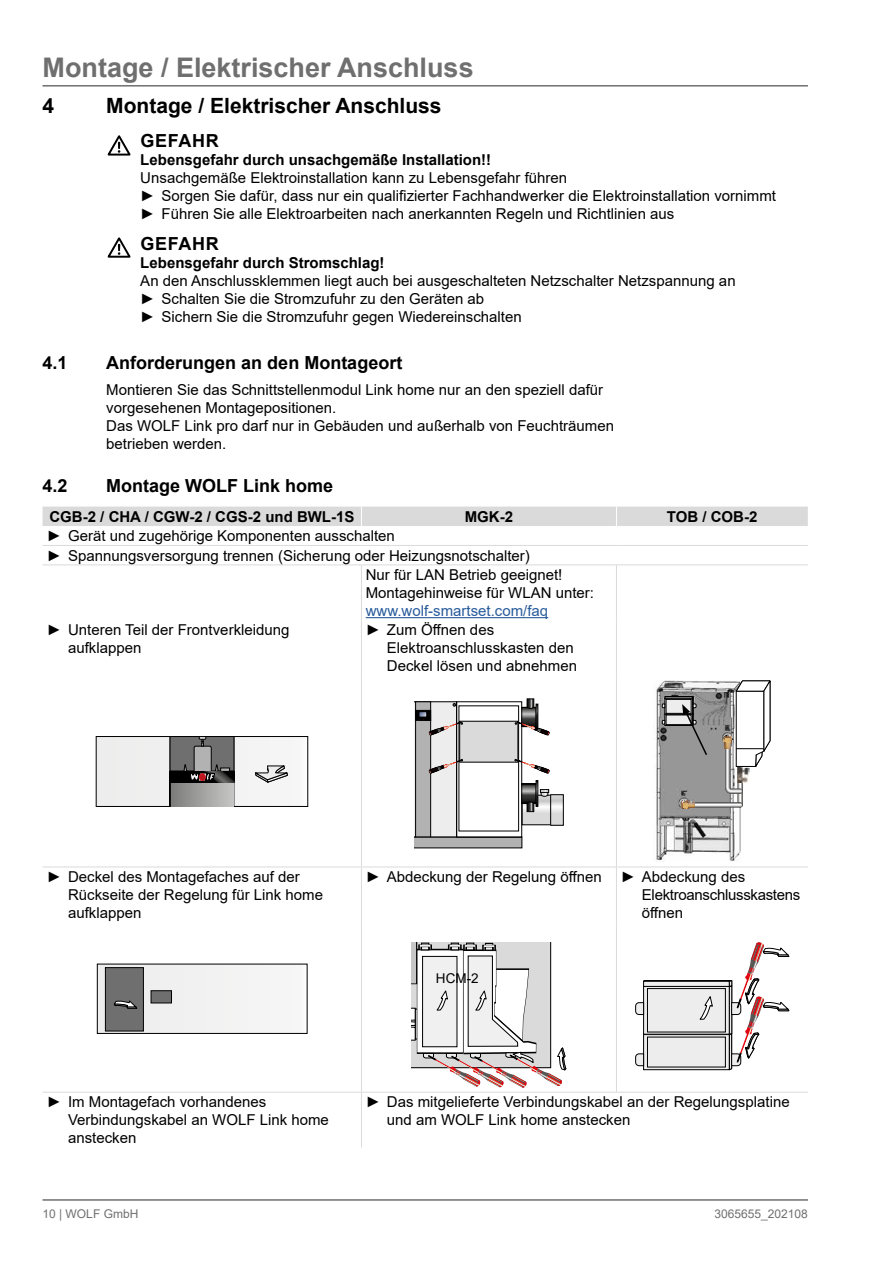
<style>
.page{position:relative;width:893px;height:1263px;background:#fff}
.page>*{position:absolute;margin:0;border:0;box-sizing:border-box;transform-origin:0 0}
.t1{font:700 27px "Arial";color:#706f6f}
.t2{font:700 21px "Arial";color:#000}
.t3{font:700 18px "Arial";color:#000}
.t4{font:15px/18px "Arial";color:#000}
.t5{font:700 15px "Arial";color:#000}
.t6{font:15px/18px "Arial";letter-spacing:-.02em;color:#000}
.t7{font:15px "Arial";color:#275b9b}
.t8{font:13.5px "Arial";color:#000}
.t9{font:12px "Arial";color:#706f6f}
</style>
<div class="page">
<hr style="left:43px;top:85px;width:765px;height:2px;background:#706f6f">
<hr style="left:43px;top:1199px;width:765px;height:2px;background:#706f6f">
<svg style="left:107px;top:135px;width:24px;height:21px"></svg>
<svg style="left:107px;top:237px;width:24px;height:21px"></svg>
<hr style="left:43px;top:545px;width:318px;height:1px;background:#dadada">
<hr style="left:361px;top:545px;width:255px;height:1px;background:#dadada">
<hr style="left:616px;top:545px;width:192px;height:1px;background:#dadada">
<hr style="left:43px;top:564px;width:318px;height:1px;background:#dadada">
<hr style="left:361px;top:564px;width:255px;height:1px;background:#dadada">
<hr style="left:616px;top:564px;width:192px;height:1px;background:#dadada">
<hr style="left:43px;top:866px;width:318px;height:1px;background:#dadada">
<hr style="left:361px;top:866px;width:255px;height:1px;background:#dadada">
<hr style="left:616px;top:866px;width:192px;height:1px;background:#dadada">
<hr style="left:43px;top:1092px;width:318px;height:1px;background:#dadada">
<hr style="left:361px;top:1092px;width:255px;height:1px;background:#dadada">
<hr style="left:616px;top:1092px;width:192px;height:1px;background:#dadada">
<div style="left:43px;top:507px;width:765px;height:19px;background:#dadada"></div>
<hr style="left:361px;top:565px;width:1px;height:55px;background:#dadada">
<hr style="left:616px;top:565px;width:1px;height:55px;background:#dadada">
<hr style="left:361px;top:620px;width:1px;height:56px;background:#dadada">
<hr style="left:616px;top:620px;width:1px;height:56px;background:#dadada">
<hr style="left:361px;top:676px;width:1px;height:190px;background:#dadada">
<hr style="left:616px;top:676px;width:1px;height:190px;background:#dadada">
<hr style="left:361px;top:867px;width:1px;height:55px;background:#dadada">
<hr style="left:616px;top:867px;width:1px;height:55px;background:#dadada">
<hr style="left:361px;top:922px;width:1px;height:170px;background:#dadada">
<hr style="left:616px;top:922px;width:1px;height:170px;background:#dadada">
<hr style="left:361px;top:1092px;width:1px;height:55px;background:#dadada">
<hr style="left:366px;top:617px;width:182px;height:1px;background:#275b9b">
<div style="left:96px;top:736px;width:212px;height:70px;background:#f0f0f0"></div>
<div style="left:96px;top:736px;width:212px;height:70px;border:1px solid #000"></div>
<div style="left:170px;top:736px;width:64px;height:35px;background:#706f6f;border:1px solid #000"></div>
<div style="left:194px;top:746px;width:17px;height:26px;background:#b3b2b2;border-radius:2px"></div>
<div style="left:194px;top:746px;width:17px;height:26px;border:1px solid #000;border-radius:2px"></div>
<div style="left:170px;top:783px;width:64px;height:23px;background:linear-gradient(to right,#7c7b7b,#c5c5c5)"></div>
<div style="left:170px;top:771px;width:64px;height:11px;background:#000"></div>
<svg style="left:184px;top:765px;width:46px;height:16px"></svg>
<svg style="left:199px;top:736px;width:7px;height:10px"></svg>
<svg style="left:255px;top:766px;width:33px;height:17px"></svg>
<svg style="left:553px;top:797px;width:8px;height:26px"></svg>
<svg style="left:414px;top:699px;width:137px;height:149px"></svg>
<img style="left:656px;top:681px;width:85px;height:181px">
<svg style="left:662px;top:680px;width:109px;height:130px"></svg>
<div style="left:97px;top:964px;width:210px;height:69px;background:#f2f2f2"></div>
<div style="left:105px;top:967px;width:38px;height:64px;background:#706f6f;border:1px solid #000"></div>
<div style="left:151px;top:991px;width:21px;height:12px;background:#706f6f;border:1px solid #000"></div>
<svg style="left:114px;top:1000px;width:23px;height:9px"></svg>
<svg style="left:411px;top:942px;width:155px;height:146px"></svg>
<svg style="left:635px;top:942px;width:154px;height:128px"></svg>
<h1 class="t1" style="left:43px;top:48px;width:433px">Montage / Elektrischer Anschluss</h1>
<h2 class="t2" style="left:43px;top:91px;width:13px">4</h2>
<h2 class="t2" style="left:106px;top:91px;width:337px">Montage / Elektrischer Anschluss</h2>
<p class="t3" style="left:141px;top:128px;width:80px">GEFAHR</p>
<p class="t5" style="left:140px;top:150px;width:352px">Lebensgefahr durch unsachgemäße Installation!!</p>
<p class="t4" style="left:140px;top:169px;width:637px">Unsachgemäße Elektroinstallation kann zu Lebensgefahr führen<br>► Sorgen Sie dafür, dass nur ein qualifizierter Fachhandwerker die Elektroinstallation vornimmt ► Führen Sie alle Elektroarbeiten nach anerkannten Regeln und Richtlinien aus</p>
<p class="t3" style="left:141px;top:231px;width:80px">GEFAHR</p>
<p class="t5" style="left:140px;top:252px;width:246px">Lebensgefahr durch Stromschlag!</p>
<p class="t4" style="left:140px;top:271px;width:597px">An den Anschlussklemmen liegt auch bei ausgeschalteten Netzschalter Netzspannung an ► Schalten Sie die Stromzufuhr zu den Geräten ab<br>► Sichern Sie die Stromzufuhr gegen Wiedereinschalten</p>
<p class="t3" style="left:43px;top:350px;width:27px">4.1</p>
<p class="t3" style="left:106px;top:350px;width:298px">Anforderungen an den Montageort</p>
<p class="t4" style="left:106px;top:381px;width:509px">Montieren Sie das Schnittstellenmodul Link home nur an den speziell dafür vorgesehenen Montagepositionen.<br>Das WOLF Link pro darf nur in Gebäuden und außerhalb von Feuchträumen betrieben werden.</p>
<p class="t3" style="left:43px;top:473px;width:27px">4.2</p>
<p class="t3" style="left:106px;top:473px;width:229px">Montage WOLF Link home</p>
<p class="t5" style="left:49px;top:506px;width:306px">CGB-2 / CHA / CGW-2 / CGS-2 und BWL-1S</p>
<p class="t5" style="left:465px;top:506px;width:50px">MGK-2</p>
<p class="t5" style="left:667px;top:506px;width:92px">TOB / COB-2</p>
<p class="t4" style="left:47px;top:527px;width:350px">► Gerät und zugehörige Komponenten ausschalten</p>
<p class="t4" style="left:47px;top:546px;width:485px">► Spannungsversorgung trennen (Sicherung oder Heizungsnotschalter)</p>
<p class="t4" style="left:366px;top:566px;width:198px">Nur für LAN Betrieb geeignet!</p>
<p class="t4" style="left:366px;top:584px;width:230px">Montagehinweise für WLAN unter:</p>
<p class="t7" style="left:366px;top:600px;width:184px">www.wolf-smartset.com/faq</p>
<p class="t4" style="left:68px;top:621px;width:223px;text-indent:-21px">► Unteren Teil der Frontverkleidung aufklappen</p>
<p class="t4" style="left:387px;top:621px;width:192px;text-indent:-21px">► Zum Öffnen des<br>Elektroanschlusskasten den<br>Deckel lösen und abnehmen</p>
<p class="t4" style="left:68px;top:868px;width:257px;text-indent:-21px">► Deckel des Montagefaches auf der<br>Rückseite der Regelung für Link home aufklappen</p>
<p class="t4" style="left:366px;top:868px;width:238px">► Abdeckung der Regelung öffnen</p>
<p class="t6" style="left:642px;top:868px;width:160px;text-indent:-21px">► Abdeckung des<br>Elektroanschlusskastens öffnen</p>
<p class="t8" style="left:436px;top:969px;width:44px">HCM-2</p>
<p class="t4" style="left:68px;top:1093px;width:262px;text-indent:-21px">► Im Montagefach vorhandenes<br>Verbindungskabel an WOLF Link home anstecken</p>
<p class="t4" style="left:387px;top:1093px;width:404px;text-indent:-21px">► Das mitgelieferte Verbindungskabel an der Regelungsplatine und am WOLF Link home anstecken</p>
<p class="t9" style="left:43px;top:1205px;width:97px">10 | WOLF GmbH</p>
<p class="t9" style="left:714px;top:1205px;width:95px">3065655_202108</p>
</div>
